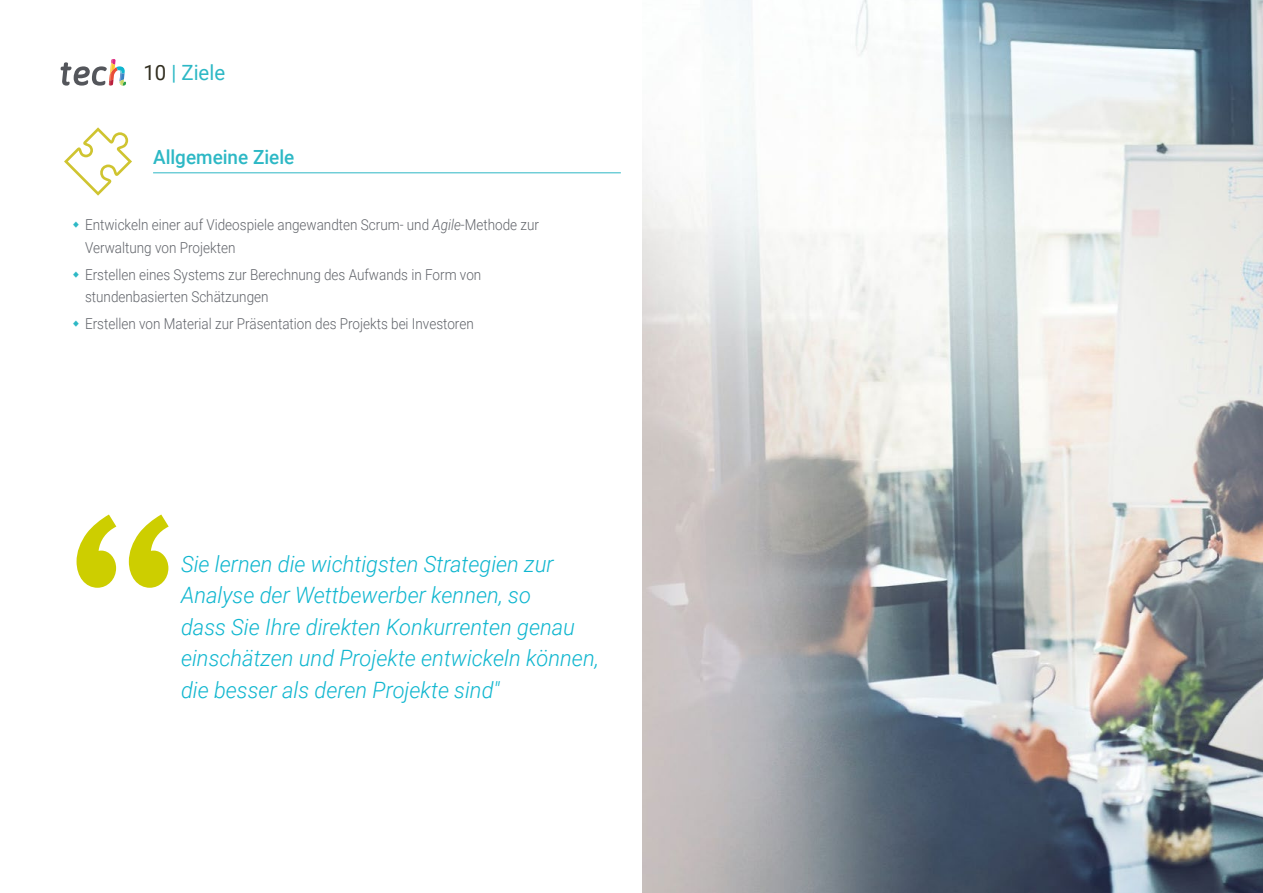
<style>
.page{position:relative;width:1263px;height:893px;background:#fff}
.page>*{position:absolute;margin:0;border:0;box-sizing:border-box;transform-origin:0 0}
.t1{font:italic 300 22.5px/31.5px "Roboto";color:#0fb6cf}
.t2{font:21px "Roboto";color:#2db8c5}
.t3{font:500 19.5px "Roboto";color:#2db8c5}
.t4{font:300 15px/22.5px "Roboto";color:#61646a;scale:.9 1}
.s1{color:#312e20}
.s2{font-style:italic}
</style>
<div class="page">
<svg style="left:61px;top:59px;width:65px;height:27px"></svg>
<hr style="left:153px;top:172px;width:468px;height:1px;background:#2db8c5">
<svg style="left:64px;top:127px;width:68px;height:69px"></svg>
<img style="left:642px;top:0;width:621px;height:893px">
<svg style="left:77px;top:514px;width:92px;height:74px"></svg>
<h2 class="t2" style="left:144px;top:57px;width:83px"><span class="s1">10</span> | Ziele</h2>
<h3 class="t3" style="left:153px;top:144px;width:143px">Allgemeine Ziele</h3>
<p class="t4" style="left:85px;top:213px;width:506px">Entwickeln einer auf Videospiele angewandten Scrum- und <span class="s2">Agile</span>-Methode zur<br>Verwaltung von Projekten</p>
<p class="t4" style="left:85px;top:262px;width:442px">Erstellen eines Systems zur Berechnung des Aufwands in Form von stundenbasierten Schätzungen</p>
<p class="t4" style="left:85px;top:312px;width:433px">Erstellen von Material zur Präsentation des Projekts bei Investoren</p>
<h1 class="t1" style="left:181px;top:547px;width:419px">Sie lernen die wichtigsten Strategien zur Analyse der Wettbewerber kennen, so<br>dass Sie Ihre direkten Konkurrenten genau einschätzen und Projekte entwickeln können, die besser als deren Projekte sind"</h1>
</div>
